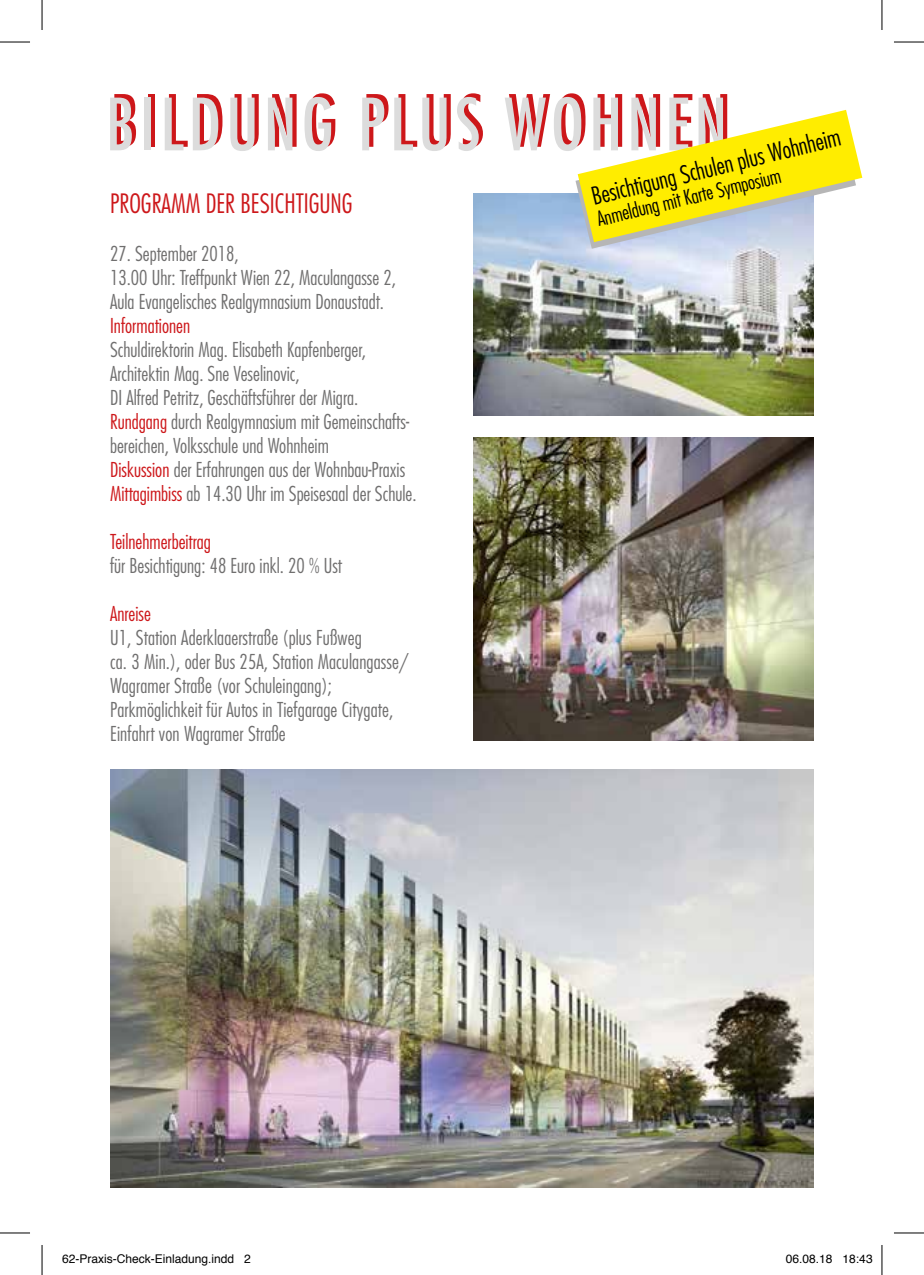
<style>
.page{position:relative;width:924px;height:1275px;background:#fff}
.page>*{position:absolute;margin:0;border:0;box-sizing:border-box;transform-origin:0 0}
.t1{font:condensed 70px "Futura Std";letter-spacing:.07em;color:#cd171a}
.t2{font:300 condensed 26px "Futura Std";color:#cd171a}
.t3{font:300 condensed 24px "Futura Std";color:#000}
.t4{font:300 condensed 20px/24px "Futura Std";color:#706f6f}
.t5{font:300 condensed 20px "Futura Std";color:#cd171a}
.t6{font:300 condensed 20px "Futura Std";color:#000}
.t7{font:12px "Helvetica";color:#000}
.s1{color:#cd171a}
</style>
<div class="page">
<img style="left:473px;top:193px;width:340px;height:223px">
<svg style="left:575px;top:110px;width:286px;height:139px"></svg>
<img style="left:473px;top:437px;width:340px;height:304px">
<img style="left:110px;top:769px;width:703px;height:418px">
<hr style="left:0;top:42px;width:30px;height:1px;background:#000">
<hr style="left:893px;top:42px;width:30px;height:1px;background:#000">
<hr style="left:0;top:1232px;width:30px;height:1px;background:#000">
<hr style="left:893px;top:1232px;width:30px;height:1px;background:#000">
<hr style="left:42px;top:0;width:1px;height:30px;background:#000">
<hr style="left:42px;top:1245px;width:1px;height:30px;background:#000">
<hr style="left:881px;top:0;width:1px;height:30px;background:#000">
<hr style="left:881px;top:1245px;width:1px;height:30px;background:#000">
<h1 class="t1" style="left:110px;top:79px;width:622px">BILDUNG PLUS WOHNEN</h1>
<p class="t3" style="left:588px;top:183px;width:256px;rotate:-14deg">Besichtigung Schulen plus Wohnheim</p>
<p class="t6" style="left:594px;top:208px;width:190px;rotate:-14deg">Anmeldung mit Karte Symposium</p>
<h2 class="t2" style="left:110px;top:188px;width:244px">PROGRAMM DER BESICHTIGUNG</h2>
<p class="t4" style="left:110px;top:241px;width:287px">27. September 2018,<br>13.00 Uhr: Treffpunkt Wien 22, Maculangasse 2,<br>Aula Evangelisches Realgymnasium Donaustadt.</p>
<p class="t5" style="left:110px;top:313px;width:82px">Informationen</p>
<p class="t4" style="left:110px;top:337px;width:308px">Schuldirektorin Mag. Elisabeth Kapfenberger, Architektin Mag. Sne Veselinovic,<br>DI Alfred Petritz, Geschäftsführer der Migra.<br><span class="s1">Rundgang</span> durch Realgymnasium mit Gemeinschafts&shy;bereichen, Volksschule und Wohnheim<br><span class="s1">Diskussion</span> der Erfahrungen aus der Wohnbau-Praxis <span class="s1">Mittagimbiss</span> ab 14.30 Uhr im Speisesaal der Schule.</p>
<p class="t5" style="left:110px;top:529px;width:102px">Teilnehmerbeitrag</p>
<p class="t4" style="left:110px;top:553px;width:233px">für Besichtigung: 48 Euro inkl. 20 % Ust</p>
<p class="t5" style="left:110px;top:601px;width:42px">Anreise</p>
<p class="t4" style="left:110px;top:625px;width:300px">U1, Station Aderklaaerstraße (plus Fußweg<br>ca. 3 Min.), oder Bus 25A, Station Maculangasse/ Wagramer Straße (vor Schuleingang); Parkmöglichkeit für Autos in Tiefgarage Citygate, Einfahrt von Wagramer Straße</p>
<p class="t7" style="left:62px;top:1249px;width:190px">62-Praxis-Check-Einladung.indd 2</p>
<p class="t7" style="left:785px;top:1249px;width:88px">06.08.18 18:43</p>
</div>
